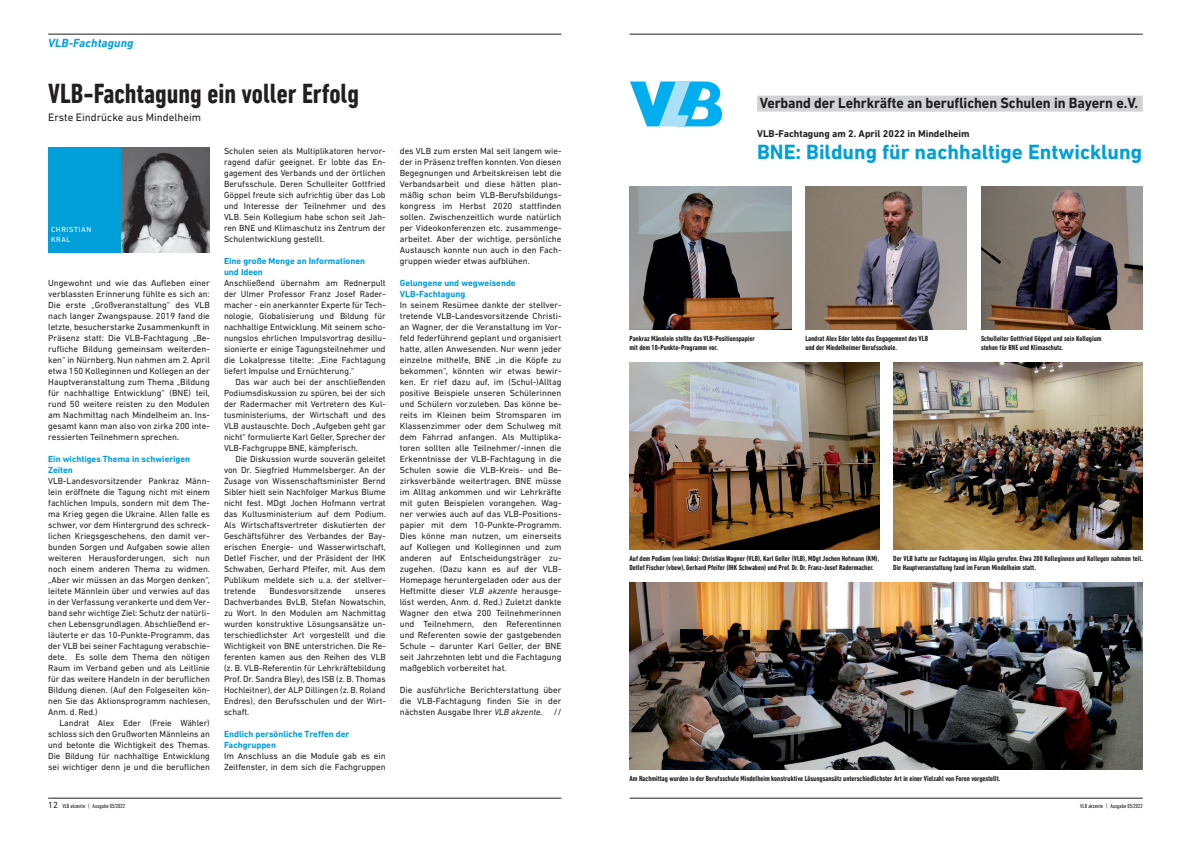
<style>
.page{position:relative;width:1191px;height:842px;background:#fff}
.page>*{position:absolute;margin:0;border:0;box-sizing:border-box;transform-origin:0 0}
._11_Headline_28{font:700 condensed 28px "DIN Next LT Pro";color:#231f20}
._06_Grund_stumpf{font:700 21px "DIN Next LT Pro";color:#009fda}
.t1{font:700 15px "DIN Next LT Pro";letter-spacing:-.005em;color:#231f20;scale:.93 1}
.t2{font:italic 700 12px "DIN Next LT Pro";letter-spacing:.01em;color:#009fda}
._13_Subhead{font:11px "DIN Next LT Pro";color:#231f20}
._06_Grund_stumpf-2{font:700 10px "DIN Next LT Pro";color:#231f20}
._06_Grund_stumpf-3{font:9px/11px "DIN Next LT Pro";color:#231f20;text-align:justify}
._07_Grund_erste_Zeil{font:9px/11px "DIN Next LT Pro";color:#231f20;text-align:justify}
._10_Zwischenüberschr{font:700 9px/11px "DIN Next LT Pro";color:#009fda}
._14_BU_erste_Zeile{font:700 condensed 7.5px/9px "DIN Next LT Pro";color:#231f20}
._09_Autor{font:7.5px "DIN Next LT Pro";letter-spacing:.08em;color:#fff}
.t3{font:condensed 6px "DIN Next LT Pro";color:#231f20}
.s1{font-style:italic}
.s2{font-stretch:normal;font-size:9px}
</style>
<div class="page">
<hr style="left:48px;top:798px;width:513px;height:1px;background:#231f20">
<hr style="left:629px;top:798px;width:513px;height:1px;background:#231f20">
<hr style="left:48px;top:34px;width:513px;height:1px;background:#231f20">
<hr style="left:629px;top:34px;width:513px;height:1px;background:#231f20">
<div style="left:48px;top:148px;width:106px;height:105px;background:#009fda"></div>
<img style="left:122px;top:147px;width:88px;height:106px">
<div style="left:757px;top:96px;width:385px;height:16px;background:#d1d2d4"></div>
<svg style="left:630px;top:81px;width:92px;height:45px"></svg>
<img style="left:629px;top:187px;width:162px;height:143px">
<img style="left:629px;top:363px;width:250px;height:187px">
<img style="left:629px;top:583px;width:513px;height:187px">
<img style="left:893px;top:363px;width:249px;height:187px">
<img style="left:805px;top:187px;width:162px;height:143px">
<img style="left:981px;top:187px;width:161px;height:143px">
<p class="t2" style="left:48px;top:36px;width:87px">VLB-Fachtagung</p>
<p class="_11_Headline_28" style="left:48px;top:77px;width:312px">VLB-Fachtagung ein voller Erfolg</p>
<p class="_13_Subhead" style="left:48px;top:111px;width:154px">Erste Eindrücke aus Mindelheim</p>
<p class="_09_Autor" style="left:51px;top:225px;width:42px">CHRISTIAN</p>
<p class="_09_Autor" style="left:51px;top:235px;width:21px">KRAL</p>
<p class="_06_Grund_stumpf-3" style="left:48px;top:277px;width:163px">Ungewohnt und wie das Aufleben einer verblassten Erinnerung fühlte es sich an:<br>Die erste „Großveranstaltung“ des VLB nach langer Zwangspause. 2019 fand die letzte, besucherstarke Zusammenkunft in Präsenz statt: Die VLB-Fachtagung „Be&shy;rufliche Bildung gemeinsam weiterden&shy;ken“ in Nürnberg. Nun nahmen am 2. April etwa 150 Kolleginnen und Kollegen an der Hauptveranstaltung zum Thema „Bildung für nachhaltige Entwicklung“ (BNE) teil, rund 50 weitere reisten zu den Modulen am Nachmittag nach Mindelheim an. Ins&shy;gesamt kann man also von zirka 200 inte&shy;ressierten Teilnehmern sprechen.</p>
<p class="_10_Zwischenüberschr" style="left:48px;top:453px;width:144px">Ein wichtiges Thema in schwierigen<br>Zeiten</p>
<p class="_06_Grund_stumpf-3" style="left:48px;top:475px;width:163px">VLB-Landesvorsitzender Pankraz Männ&shy;lein eröffnete die Tagung nicht mit einem fachlichen Impuls, sondern mit dem The&shy;ma Krieg gegen die Ukraine. Allen falle es schwer, vor dem Hintergrund des schreck&shy;lichen Kriegsgeschehens, den damit ver&shy;bunden Sorgen und Aufgaben sowie allen weiteren Herausforderungen, sich nun noch einem anderen Thema zu widmen. „Aber wir müssen an das Morgen denken“, leitete Männlein über und verwies auf das in der Verfassung verankerte und dem Ver&shy;band sehr wichtige Ziel: Schutz der natürli&shy;chen Lebensgrundlagen. Abschließend er&shy;läuterte er das 10-Punkte-Programm, das der VLB bei seiner Fachtagung verabschie&shy;dete. Es solle dem Thema den nötigen Raum im Verband geben und als Leitlinie für das weitere Handeln in der beruflichen Bildung dienen. (Auf den Folgeseiten kön&shy;nen Sie das Aktionsprogramm nachlesen, Anm. d. Red.)</p>
<p class="_07_Grund_erste_Zeil" style="left:48px;top:717px;width:163px;text-indent:11px">Landrat Alex Eder (Freie Wähler) schloss sich den Grußworten Männleins an und betonte die Wichtigkeit des Themas.<br>Die Bildung für nachhaltige Entwicklung sei wichtiger denn je und die beruflichen</p>
<p class="_07_Grund_erste_Zeil" style="left:224px;top:145px;width:163px">Schulen seien als Multiplikatoren hervor&shy;ragend dafür geeignet. Er lobte das En&shy;gagement des Verbands und der örtlichen Berufsschule. Deren Schulleiter Gottfried Göppel freute sich aufrichtig über das Lob und Interesse der Teilnehmer und des VLB. Sein Kollegium habe schon seit Jah&shy;ren BNE und Klimaschutz ins Zentrum der Schulentwicklung gestellt.</p>
<p class="_10_Zwischenüberschr" style="left:224px;top:255px;width:143px">Eine große Menge an Informationen und Ideen</p>
<p class="_06_Grund_stumpf-3" style="left:224px;top:277px;width:163px">Anschließend übernahm am Rednerpult der Ulmer Professor Franz Josef Rader&shy;macher - ein anerkannter Experte für Tech&shy;nologie, Globalisierung und Bildung für nachhaltige Entwicklung. Mit seinem scho&shy;nungslos ehrlichen Impulsvortrag desillu&shy;sionierte er einige Tagungsteilnehmer und die Lokalpresse titelte: „Eine Fachtagung liefert Impulse und Ernüchterung.“</p>
<p class="_07_Grund_erste_Zeil" style="left:224px;top:376px;width:163px;text-indent:11px">Das war auch bei der anschließenden Podiumsdiskussion zu spüren, bei der sich der Radermacher mit Vertretern des Kul&shy;tusministeriums, der Wirtschaft und des VLB austauschte. Doch „Aufgeben geht gar nicht“ formulierte Karl Geller, Sprecher der VLB-Fachgruppe BNE, kämpferisch.</p>
<p class="_07_Grund_erste_Zeil" style="left:224px;top:453px;width:163px;text-indent:11px">Die Diskussion wurde souverän geleitet von Dr. Siegfried Hummelsberger. An der Zusage von Wissenschaftsminister Bernd Sibler hielt sein Nachfolger Markus Blume nicht fest. MDgt Jochen Hofmann vertrat das Kultusministerium auf dem Podium.<br>Als Wirtschaftsvertreter diskutierten der Geschäftsführer des Verbandes der Bay&shy;erischen Energie- und Wasserwirtschaft, Detlef Fischer, und der Präsident der IHK Schwaben, Gerhard Pfeifer, mit. Aus dem Publikum meldete sich u.a. der stellver&shy;tretende</p>
<p class="_07_Grund_erste_Zeil" style="left:269px;top:585px;width:74px">Bundesvorsitzende</p>
<p class="_07_Grund_erste_Zeil" style="left:224px;top:585px;width:163px;text-indent:131px">unseres Dachverbandes BvLB, Stefan Nowatschin, zu Wort. In den Modulen am Nachmittag wurden konstruktive Lösungsansätze un&shy;terschiedlichster Art vorgestellt und die Wichtigkeit von BNE unterstrichen. Die Re&shy;ferenten kamen aus den Reihen des VLB (z. B. VLB-Referentin für Lehrkräftebildung Prof. Dr. Sandra Bley), des ISB (z. B. Thomas Hochleitner), der ALP Dillingen (z. B. Roland Endres), den Berufsschulen und der Wirt&shy;schaft.</p>
<p class="_10_Zwischenüberschr" style="left:224px;top:728px;width:127px">Endlich persönliche Treffen der<br>Fachgruppen</p>
<p class="_06_Grund_stumpf-3" style="left:224px;top:750px;width:163px">Im Anschluss an die Module gab es ein<br>Zeitfenster, in dem sich die Fachgruppen</p>
<p class="_06_Grund_stumpf-3" style="left:400px;top:145px;width:163px">des VLB zum ersten Mal seit langem wie&shy;der in Präsenz treffen konnten. Von diesen Begegnungen und Arbeitskreisen lebt die Verbandsarbeit und diese hätten plan&shy;mäßig schon beim VLB-Berufsbildungs&shy;kongress im Herbst 2020 stattfinden sollen. Zwischenzeitlich wurde natürlich per Videokonferenzen etc. zusammenge&shy;arbeitet. Aber der wichtige, persönliche Austausch konnte nun auch in den Fach&shy;gruppen wieder etwas aufblühen.</p>
<p class="_10_Zwischenüberschr" style="left:400px;top:277px;width:117px">Gelungene und wegweisende<br>VLB-Fachtagung</p>
<p class="_06_Grund_stumpf-3" style="left:400px;top:299px;width:163px">In seinem Resümee dankte der stellver&shy;tretende VLB-Landesvorsitzende Christi&shy;an Wagner, der die Veranstaltung im Vor&shy;feld federführend geplant und organisiert hatte, allen Anwesenden. Nur wenn jeder einzelne mithelfe, BNE „in die Köpfe zu bekommen“, könnten wir etwas bewir&shy;ken. Er rief dazu auf, im (Schul-)Alltag positive Beispiele unseren Schülerinnen und Schülern vorzuleben. Das könne be&shy;reits im Kleinen beim Stromsparen im Klassenzimmer oder dem Schulweg mit dem Fahrrad anfangen. Als Multiplika&shy;toren sollten alle Teilnehmer/-innen die Erkenntnisse der VLB-Fachtagung in die Schulen sowie die VLB-Kreis- und Be&shy;zirksverbände weitertragen. BNE müsse im Alltag ankommen und wir Lehrkräfte mit guten Beispielen vorangehen. Wag&shy;ner verwies auch auf das VLB-Positions&shy;papier mit dem 10-Punkte-Programm.<br>Dies könne man nutzen, um einerseits auf Kollegen und Kolleginnen und zum anderen auf Entscheidungsträger zu&shy;zugehen. (Dazu kann es auf der VLB-Homepage heruntergeladen oder aus der Heftmitte dieser <span class="s1">VLB akzente</span> herausge&shy;löst werden, Anm. d. Red.) Zuletzt dankte Wagner den etwa 200 Teilnehmerinnen und Teilnehmern, den Referentinnen und Referenten sowie der gastgebenden Schule – darunter Karl Geller, der BNE seit Jahrzehnten lebt und die Fachtagung maßgeblich vorbereitet hat.</p>
<p class="_06_Grund_stumpf-3" style="left:400px;top:684px;width:163px">Die ausführliche Berichterstattung über die VLB-Fachtagung finden Sie in der nächsten Ausgabe Ihrer <span class="s1">VLB akzente.</span></p>
<p class="_06_Grund_stumpf-3" style="left:554px;top:706px;width:9px">//</p>
<p class="t1" style="left:760px;top:94px;width:408px">Verband der Lehrkräfte an beruflichen Schulen in Bayern e.V.</p>
<p class="_06_Grund_stumpf-2" style="left:757px;top:128px;width:214px">VLB-Fachtagung am 2. April 2022 in Mindelheim</p>
<p class="_06_Grund_stumpf" style="left:757px;top:140px;width:386px">BNE: Bildung für nachhaltige Entwicklung</p>
<p class="_14_BU_erste_Zeile" style="left:629px;top:334px;width:127px">Pankraz Männlein stellte das VLB-Positionspapier mit dem 10-Punkte-Programm vor.</p>
<p class="_14_BU_erste_Zeile" style="left:805px;top:334px;width:124px">Landrat Alex Eder lobte das Engagement des VLB und der Mindelheimer Berufsschule.</p>
<p class="_14_BU_erste_Zeile" style="left:981px;top:334px;width:122px">Schulleiter Gottfried Göppel und sein Kollegium stehen für BNE und Klimaschutz.</p>
<p class="_14_BU_erste_Zeile" style="left:629px;top:554px;width:251px">Auf dem Podium (von links): Christian Wagner (VLB), Karl Geller (VLB), MDgt Jochen Hofmann (KM),<br>Detlef Fischer (vbew), Gerhard Pfeifer (IHK Schwaben) und Prof. Dr. Dr. Franz-Josef Radermacher.</p>
<p class="_14_BU_erste_Zeile" style="left:893px;top:554px;width:251px">Der VLB hatte zur Fachtagung ins Allgäu gerufen. Etwa 200 Kolleginnen und Kollegen nahmen teil.<br>Die Hauptveranstaltung fand im Forum Mindelheim statt.</p>
<p class="_14_BU_erste_Zeile" style="left:629px;top:774px;width:372px">Am Nachmittag wurden in der Berufsschule Mindelheim konstruktive Lösungsansätz unterschiedlichster Art in einer Vielzahl von Foren vorgestellt.</p>
<p class="t3" style="left:48px;top:802px;width:78px"><span class="s2">12</span> VLB akzente | Ausgabe 05/2022</p>
<p class="t3" style="left:1080px;top:802px;width:64px">VLB akzente | Ausgabe 05/2022</p>
</div>
